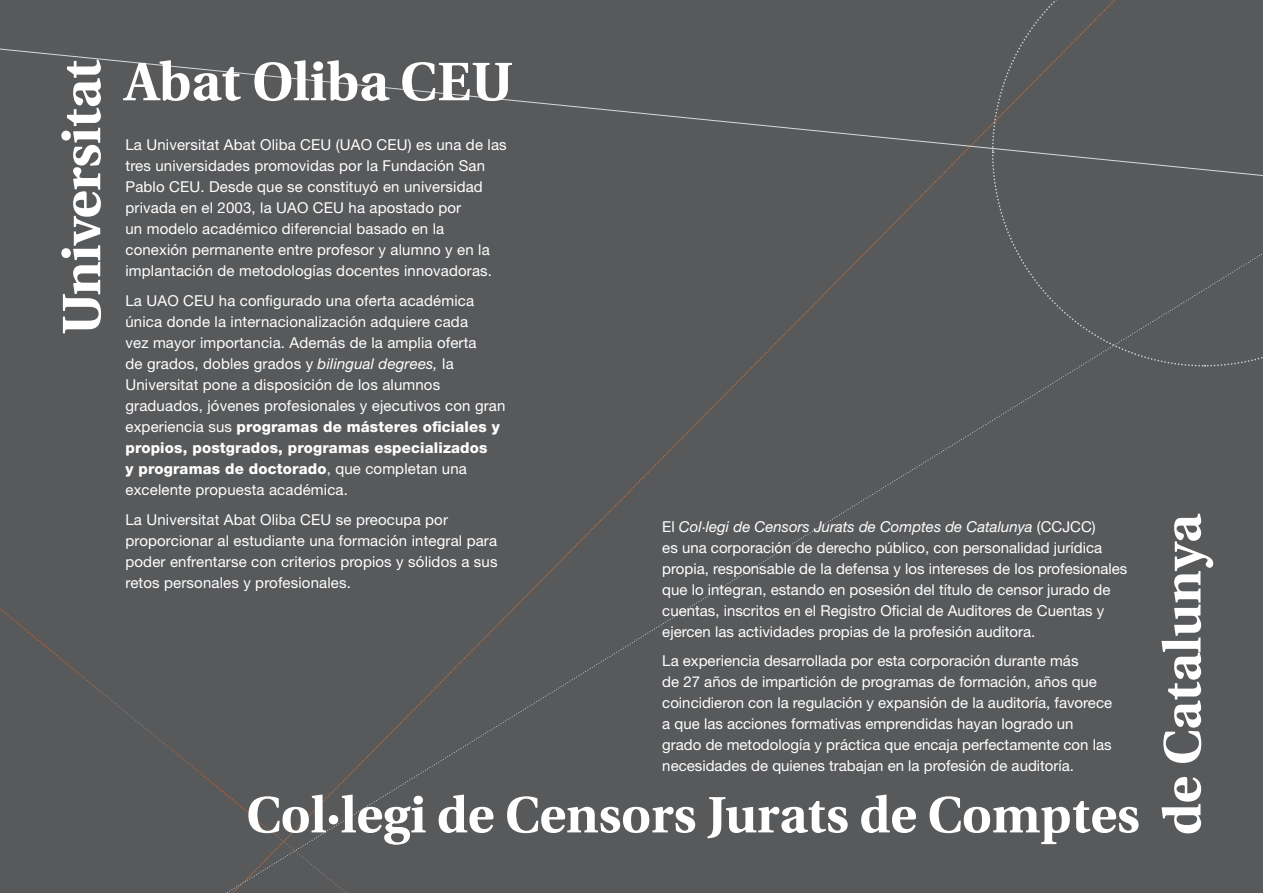
<style>
.page{position:relative;width:1263px;height:893px;background:#58595b}
.page>*{position:absolute;margin:0;border:0;box-sizing:border-box;transform-origin:0 0}
.t1{font:700 54px "Utopia";letter-spacing:-.01em;color:#fff}
.t2{font:700 52.5px "Utopia";color:#fff}
.t3{font:700 51px "Utopia";color:#fff}
.t4{font:15px/21px "Helvetica Neue LT Std";letter-spacing:.01em;color:#fff}
.s1{font-style:italic}
.s2{font-weight:800}
</style>
<div class="page">
<svg style="left:0;top:608px;width:420px;height:285px"></svg>
<svg style="left:1020px;top:0;width:243px;height:367px"></svg>
<svg style="left:0;top:47px;width:1263px;height:262px"></svg>
<h1 class="t1" style="left:51px;top:335px;width:277px;rotate:-90deg">Universitat</h1>
<h1 class="t1" style="left:125px;top:51px;width:390px">Abat Oliba CEU</h1>
<p class="t4" style="left:125px;top:134px;width:383px">La Universitat Abat Oliba CEU (UAO CEU) es una de las tres universidades promovidas por la Fundación San Pablo CEU. Desde que se constituyó en universidad privada en el 2003, la UAO CEU ha apostado por<br>un modelo académico diferencial basado en la conexión permanente entre profesor y alumno y en la implantación de metodologías docentes innovadoras.</p>
<p class="t4" style="left:125px;top:290px;width:381px">La UAO CEU ha configurado una oferta académica única donde la internacionalización adquiere cada<br>vez mayor importancia. Además de la amplia oferta<br>de grados, dobles grados y <span class="s1">bilingual degrees,</span> la Universitat pone a disposición de los alumnos graduados, jóvenes profesionales y ejecutivos con gran experiencia sus <span class="s2">programas de másteres oficiales y propios, postgrados, programas especializados<br>y programas de doctorado</span>, que completan una excelente propuesta académica.</p>
<p class="t4" style="left:125px;top:509px;width:374px">La Universitat Abat Oliba CEU se preocupa por proporcionar al estudiante una formación integral para poder enfrentarse con criterios propios y sólidos a sus retos personales y profesionales.</p>
<p class="t4" style="left:662px;top:515px;width:467px">El <span class="s1">Col·legi de Censors Jurats de Comptes de Catalunya</span> (CCJCC)<br>es una corporación de derecho público, con personalidad jurídica propia, responsable de la defensa y los intereses de los profesionales que lo integran, estando en posesión del título de censor jurado de cuentas, inscritos en el Registro Oficial de Auditores de Cuentas y ejercen las actividades propias de la profesión auditora.</p>
<p class="t4" style="left:662px;top:650px;width:451px">La experiencia desarrollada por esta corporación durante más<br>de 27 años de impartición de programas de formación, años que coincidieron con la regulación y expansión de la auditoría, favorece a que las acciones formativas emprendidas hayan logrado un grado de metodología y práctica que encaja perfectamente con las necesidades de quienes trabajan en la profesión de auditoría.</p>
<h3 class="t3" style="left:246px;top:786px;width:895px">Col·legi de Censors Jurats de Comptes</h3>
<h2 class="t2" style="left:1152px;top:835px;width:323px;rotate:-90deg">de Catalunya</h2>
</div>
